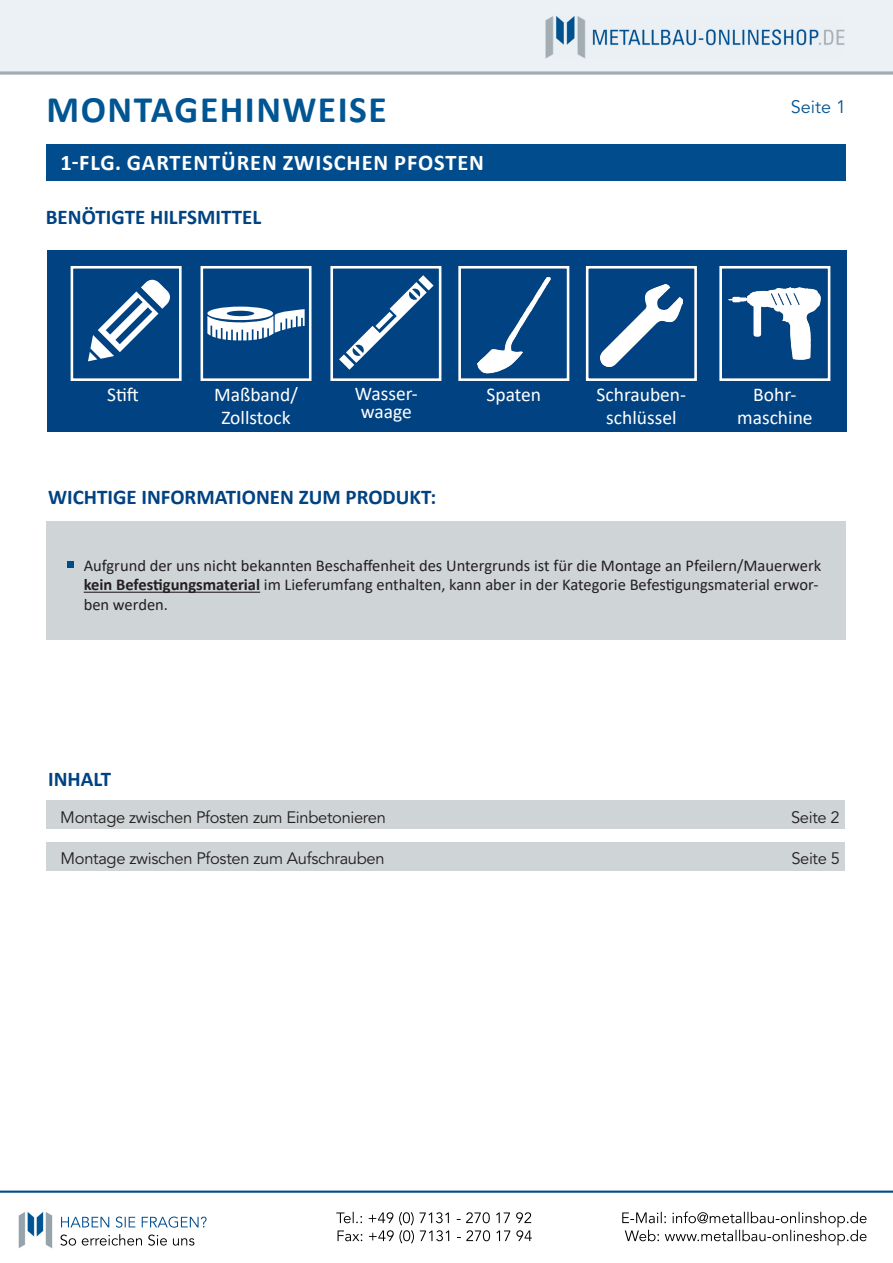
<style>
.page{position:relative;width:893px;height:1263px;background:#fff}
.page>*{position:absolute;margin:0;border:0;box-sizing:border-box;transform-origin:0 0}
.t1{font:700 37.5px "Calibri";letter-spacing:.04em;color:#015592}
.t2{font:700 22.5px "Calibri";letter-spacing:.04em;color:#fff}
.t3{font:700 21px "Calibri";color:#004282}
.t4{font:19.5px/23.4px "Calibri";color:#fff;text-align:center}
.t5{font:18px "Avenir";color:#075693}
.t6{font:16.5px/19.8px "Calibri";color:#231f20}
.t7{font:16.5px "Avenir";letter-spacing:-.02em;color:#231f20}
.s1{font-weight:700}
</style>
<div class="page">
<img style="left:0;top:0;width:893px;height:1248px">
<div style="left:47px;top:250px;width:799px;height:182px;background:#004282"></div>
<svg style="left:88px;top:279px;width:82px;height:82px"></svg>
<svg style="left:207px;top:307px;width:98px;height:33px"></svg>
<div style="left:71px;top:266px;width:111px;height:115px;border:3px solid #fff"></div>
<div style="left:201px;top:266px;width:111px;height:115px;border:3px solid #fff"></div>
<img style="left:477px;top:276px;width:74px;height:98px">
<div style="left:458px;top:266px;width:111px;height:115px;border:3px solid #fff"></div>
<div style="left:330px;top:266px;width:111px;height:115px;border:3px solid #fff"></div>
<div style="left:46px;top:522px;width:800px;height:118px;background:#cfd4d6"></div>
<hr style="left:84px;top:592px;width:176px;height:1px;background:#231f20">
<svg style="left:67px;top:562px;width:6px;height:6px"></svg>
<svg style="left:339px;top:275px;width:95px;height:95px"></svg>
<div style="left:46px;top:145px;width:800px;height:36px;background:#004c8d"></div>
<img style="left:601px;top:285px;width:81px;height:81px">
<div style="left:586px;top:266px;width:111px;height:115px;border:3px solid #fff"></div>
<div style="left:46px;top:800px;width:799px;height:29px;background:#cfd4d6"></div>
<div style="left:46px;top:842px;width:799px;height:29px;background:#cfd4d6"></div>
<img style="left:728px;top:287px;width:93px;height:73px">
<div style="left:719px;top:266px;width:111px;height:115px;border:3px solid #fff"></div>
<p class="t1" style="left:47px;top:83px;width:342px">MONTAGEHINWEISE</p>
<p class="t2" style="left:61px;top:147px;width:425px">1-FLG. GARTENTÜREN ZWISCHEN PFOSTEN</p>
<p class="t3" style="left:46px;top:202px;width:217px">BENÖTIGTE HILFSMITTEL</p>
<p class="t5" style="left:791px;top:94px;width:57px">Seite 1</p>
<p class="t4" style="left:107px;top:382px;width:33px">Stift</p>
<p class="t4" style="left:214px;top:382px;width:85px">Maßband/</p>
<p class="t4" style="left:221px;top:406px;width:71px">Zollstock</p>
<p class="t4" style="left:355px;top:381px;width:65px">Wasser-</p>
<p class="t4" style="left:487px;top:382px;width:56px">Spaten</p>
<p class="t4" style="left:361px;top:399px;width:53px">waage</p>
<p class="t4" style="left:597px;top:382px;width:91px">Schrauben&shy;schlüssel</p>
<p class="t4" style="left:753px;top:382px;width:45px">Bohr-</p>
<p class="t4" style="left:737px;top:406px;width:77px">maschine</p>
<p class="t3" style="left:48px;top:482px;width:390px">WICHTIGE INFORMATIONEN ZUM PRODUKT:</p>
<p class="t6" style="left:84px;top:555px;width:739px">Aufgrund der uns nicht bekannten Beschaffenheit des Untergrunds ist für die Montage an Pfeilern/Mauerwerk <span class="s1">kein Befestigungsmaterial</span> im Lieferumfang enthalten, kann aber in der Kategorie Befestigungsmaterial erwor&shy;ben werden.</p>
<p class="t3" style="left:48px;top:764px;width:65px">INHALT</p>
<p class="t7" style="left:60px;top:805px;width:327px">Montage zwischen Pfosten zum Einbetonieren</p>
<p class="t7" style="left:61px;top:846px;width:325px">Montage zwischen Pfosten zum Aufschrauben</p>
<p class="t7" style="left:791px;top:805px;width:50px">Seite 2</p>
<p class="t7" style="left:791px;top:846px;width:50px">Seite 5</p>
</div>
